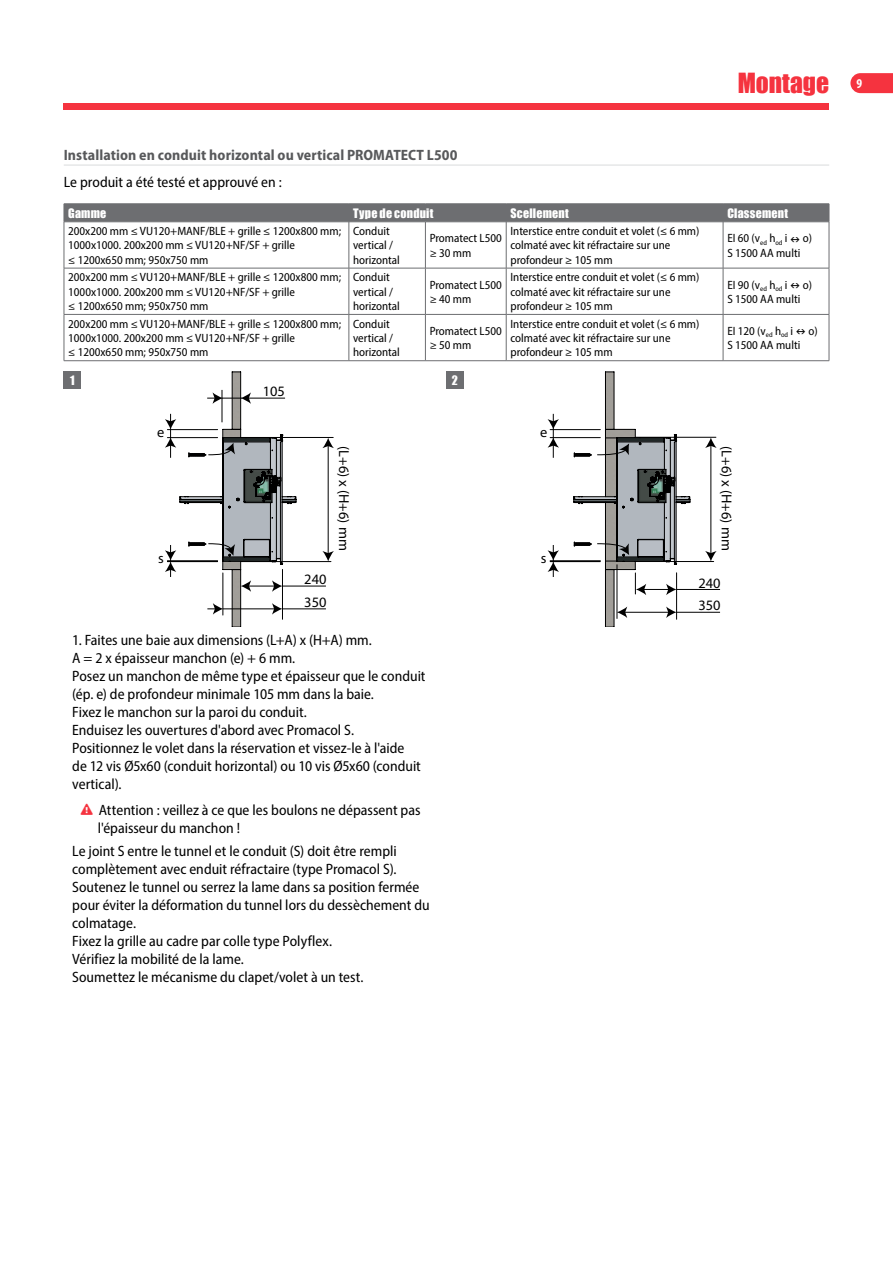
<style>
.page{position:relative;width:893px;height:1263px;background:#fff}
.page>*{position:absolute;margin:0;border:0;box-sizing:border-box;transform-origin:0 0}
.t1{font:25.5px "Impact";color:#f5333f}
.t2{font:semi-condensed 15px/18px "Myriad Pro";color:#000}
.t3{font:700 semi-condensed 15px "Myriad Pro";letter-spacing:.005em;color:#58595b}
.t4{font:14.4px/22.8px "Myriad Pro";color:#000}
.t5{font:semi-condensed 12px/14.4px "Myriad Pro";color:#000}
.t6{font:12px "Impact";letter-spacing:.02em;color:#fff}
</style>
<div class="page">
<div style="left:64px;top:103px;width:765px;height:6px;background:#f5333f"></div>
<svg style="left:850px;top:73px;width:43px;height:20px"></svg>
<hr style="left:64px;top:164px;width:765px;height:2px;background:#e6e7e8">
<svg style="left:65px;top:223px;width:764px;height:137px"></svg>
<div style="left:64px;top:204px;width:766px;height:18px;background:#6d6e71"></div>
<hr style="left:64px;top:222px;width:285px;height:1px;background:#6d6e71">
<hr style="left:64px;top:222px;width:1px;height:46px;background:#6d6e71">
<hr style="left:349px;top:222px;width:76px;height:1px;background:#6d6e71">
<hr style="left:349px;top:222px;width:1px;height:46px;background:#6d6e71">
<hr style="left:425px;top:222px;width:81px;height:1px;background:#6d6e71">
<hr style="left:425px;top:222px;width:1px;height:46px;background:#6d6e71">
<hr style="left:506px;top:222px;width:217px;height:1px;background:#6d6e71">
<hr style="left:506px;top:222px;width:1px;height:46px;background:#6d6e71">
<hr style="left:723px;top:222px;width:106px;height:1px;background:#6d6e71">
<hr style="left:723px;top:222px;width:1px;height:46px;background:#6d6e71">
<hr style="left:829px;top:222px;width:1px;height:46px;background:#6d6e71">
<hr style="left:64px;top:268px;width:285px;height:1px;background:#6d6e71">
<hr style="left:64px;top:268px;width:1px;height:46px;background:#6d6e71">
<hr style="left:349px;top:268px;width:76px;height:1px;background:#6d6e71">
<hr style="left:349px;top:268px;width:1px;height:46px;background:#6d6e71">
<hr style="left:425px;top:268px;width:81px;height:1px;background:#6d6e71">
<hr style="left:425px;top:268px;width:1px;height:46px;background:#6d6e71">
<hr style="left:506px;top:268px;width:217px;height:1px;background:#6d6e71">
<hr style="left:506px;top:268px;width:1px;height:46px;background:#6d6e71">
<hr style="left:723px;top:268px;width:106px;height:1px;background:#6d6e71">
<hr style="left:723px;top:268px;width:1px;height:46px;background:#6d6e71">
<hr style="left:829px;top:268px;width:1px;height:46px;background:#6d6e71">
<hr style="left:64px;top:314px;width:285px;height:1px;background:#6d6e71">
<hr style="left:64px;top:315px;width:1px;height:45px;background:#6d6e71">
<hr style="left:349px;top:314px;width:76px;height:1px;background:#6d6e71">
<hr style="left:349px;top:315px;width:1px;height:45px;background:#6d6e71">
<hr style="left:425px;top:314px;width:81px;height:1px;background:#6d6e71">
<hr style="left:425px;top:315px;width:1px;height:45px;background:#6d6e71">
<hr style="left:506px;top:314px;width:217px;height:1px;background:#6d6e71">
<hr style="left:506px;top:315px;width:1px;height:45px;background:#6d6e71">
<hr style="left:723px;top:314px;width:106px;height:1px;background:#6d6e71">
<hr style="left:723px;top:315px;width:1px;height:45px;background:#6d6e71">
<hr style="left:829px;top:315px;width:1px;height:45px;background:#6d6e71">
<hr style="left:64px;top:360px;width:285px;height:1px;background:#6d6e71">
<hr style="left:349px;top:360px;width:76px;height:1px;background:#6d6e71">
<hr style="left:425px;top:360px;width:81px;height:1px;background:#6d6e71">
<hr style="left:506px;top:360px;width:217px;height:1px;background:#6d6e71">
<hr style="left:723px;top:360px;width:106px;height:1px;background:#6d6e71">
<hr style="left:282px;top:586px;width:44px;height:1px;background:#000">
<hr style="left:282px;top:608px;width:44px;height:1px;background:#000">
<hr style="left:241px;top:437px;width:92px;height:1px;background:#010101">
<hr style="left:241px;top:561px;width:90px;height:1px;background:#010101">
<hr style="left:328px;top:445px;width:1px;height:109px;background:#000">
<svg style="left:322px;top:551px;width:12px;height:10px"></svg>
<svg style="left:322px;top:438px;width:12px;height:10px"></svg>
<svg style="left:165px;top:372px;width:132px;height:255px"></svg>
<hr style="left:222px;top:390px;width:1px;height:32px;background:#000">
<hr style="left:550px;top:429px;width:50px;height:1px;background:#010101">
<hr style="left:550px;top:437px;width:50px;height:1px;background:#010101">
<svg style="left:548px;top:414px;width:11px;height:44px"></svg>
<hr style="left:550px;top:560px;width:50px;height:1px;background:#010101">
<hr style="left:550px;top:561px;width:50px;height:1px;background:#010101">
<svg style="left:548px;top:545px;width:11px;height:32px"></svg>
<hr style="left:676px;top:589px;width:44px;height:1px;background:#000">
<hr style="left:676px;top:612px;width:44px;height:1px;background:#000">
<hr style="left:635px;top:437px;width:81px;height:1px;background:#010101">
<hr style="left:635px;top:561px;width:79px;height:1px;background:#010101">
<hr style="left:711px;top:445px;width:1px;height:109px;background:#000">
<svg style="left:705px;top:551px;width:12px;height:10px"></svg>
<svg style="left:705px;top:438px;width:12px;height:10px"></svg>
<svg style="left:573px;top:372px;width:118px;height:255px"></svg>
<div style="left:64px;top:372px;width:17px;height:17px;background:#6d6e71"></div>
<div style="left:446px;top:372px;width:17px;height:17px;background:#6d6e71"></div>
<h1 class="t1" style="left:738px;top:63px;width:126px">Montage <sup>9</sup></h1>
<p class="t3" style="left:64px;top:147px;width:395px">Installation en conduit horizontal ou vertical PROMATECT L500</p>
<p class="t2" style="left:64px;top:172px;width:219px">Le produit a été testé et approuvé en :</p>
<p class="t6" style="left:68px;top:204px;width:40px">Gamme</p>
<p class="t6" style="left:353px;top:204px;width:82px">Type de conduit</p>
<p class="t6" style="left:510px;top:204px;width:60px">Scellement</p>
<p class="t6" style="left:727px;top:204px;width:62px">Classement</p>
<p class="t5" style="left:68px;top:224px;width:274px">200x200 mm ≤ VU120+MANF/BLE + grille ≤ 1200x800 mm;<br>1000x1000. 200x200 mm ≤ VU120+NF/SF + grille<br>≤ 1200x650 mm; 950x750 mm</p>
<p class="t5" style="left:353px;top:224px;width:48px">Conduit vertical / horizontal</p>
<p class="t5" style="left:430px;top:231px;width:74px">Promatect L500 ≥ 30 mm</p>
<p class="t5" style="left:510px;top:224px;width:191px">Interstice entre conduit et volet (≤ 6 mm) colmaté avec kit réfractaire sur une profondeur ≥ 105 mm</p>
<p class="t5" style="left:727px;top:231px;width:86px">EI 60 (v<sub>ed</sub> h<sub>od</sub> i ■ o)<br>S 1500 AA multi</p>
<p class="t5" style="left:68px;top:270px;width:274px">200x200 mm ≤ VU120+MANF/BLE + grille ≤ 1200x800 mm;<br>1000x1000. 200x200 mm ≤ VU120+NF/SF + grille<br>≤ 1200x650 mm; 950x750 mm</p>
<p class="t5" style="left:353px;top:270px;width:48px">Conduit vertical / horizontal</p>
<p class="t5" style="left:430px;top:277px;width:74px">Promatect L500 ≥ 40 mm</p>
<p class="t5" style="left:510px;top:270px;width:191px">Interstice entre conduit et volet (≤ 6 mm) colmaté avec kit réfractaire sur une profondeur ≥ 105 mm</p>
<p class="t5" style="left:727px;top:277px;width:86px">EI 90 (v<sub>ed</sub> h<sub>od</sub> i ■ o)<br>S 1500 AA multi</p>
<p class="t5" style="left:68px;top:316px;width:274px">200x200 mm ≤ VU120+MANF/BLE + grille ≤ 1200x800 mm;<br>1000x1000. 200x200 mm ≤ VU120+NF/SF + grille<br>≤ 1200x650 mm; 950x750 mm</p>
<p class="t5" style="left:353px;top:316px;width:48px">Conduit vertical / horizontal</p>
<p class="t5" style="left:430px;top:323px;width:74px">Promatect L500 ≥ 50 mm</p>
<p class="t5" style="left:510px;top:316px;width:191px">Interstice entre conduit et volet (≤ 6 mm) colmaté avec kit réfractaire sur une profondeur ≥ 105 mm</p>
<p class="t5" style="left:727px;top:324px;width:92px">EI 120 (v<sub>ed</sub> h<sub>od</sub> i ■ o)<br>S 1500 AA multi</p>
<p class="t6" style="left:70px;top:371px;width:6px">1</p>
<p class="t6" style="left:452px;top:371px;width:8px">2</p>
<p class="t4" style="left:263px;top:380px;width:24px">105</p>
<p class="t4" style="left:157px;top:420px;width:9px">e</p>
<p class="t4" style="left:158px;top:547px;width:7px">s</p>
<p class="t4" style="left:304px;top:568px;width:24px">240<br>350</p>
<p class="t4" style="left:356px;top:446px;width:106px;rotate:90deg">(L+6) x (H+6) mm</p>
<p class="t2" style="left:72px;top:631px;width:355px">1. Faites une baie aux dimensions (L+A) x (H+A) mm.<br>A = 2 x épaisseur manchon (e) + 6 mm.<br>Posez un manchon de même type et épaisseur que le conduit (ép. e) de profondeur minimale 105 mm dans la baie.<br>Fixez le manchon sur la paroi du conduit.<br>Enduisez les ouvertures d'abord avec Promacol S.<br>Positionnez le volet dans la réservation et vissez-le à l'aide<br>de 12 vis Ø5x60 (conduit horizontal) ou 10 vis Ø5x60 (conduit vertical).</p>
<p class="t2" style="left:98px;top:801px;width:324px">Attention : veillez à ce que les boulons ne dépassent pas l'épaisseur du manchon !</p>
<p class="t2" style="left:72px;top:841px;width:359px">Le joint S entre le tunnel et le conduit (S) doit être rempli complètement avec enduit réfractaire (type Promacol S).<br>Soutenez le tunnel ou serrez la lame dans sa position fermée pour éviter la déformation du tunnel lors du dessèchement du colmatage.<br>Fixez la grille au cadre par colle type Polyflex.<br>Vérifiez la mobilité de la lame.<br>Soumettez le mécanisme du clapet/volet à un test.</p>
<p class="t4" style="left:540px;top:420px;width:9px">e</p>
<p class="t4" style="left:541px;top:547px;width:7px">s</p>
<p class="t4" style="left:738px;top:446px;width:106px;rotate:90deg">(L+6) x (H+6) mm</p>
<p class="t4" style="left:698px;top:571px;width:24px">240<br>350</p>
</div>
